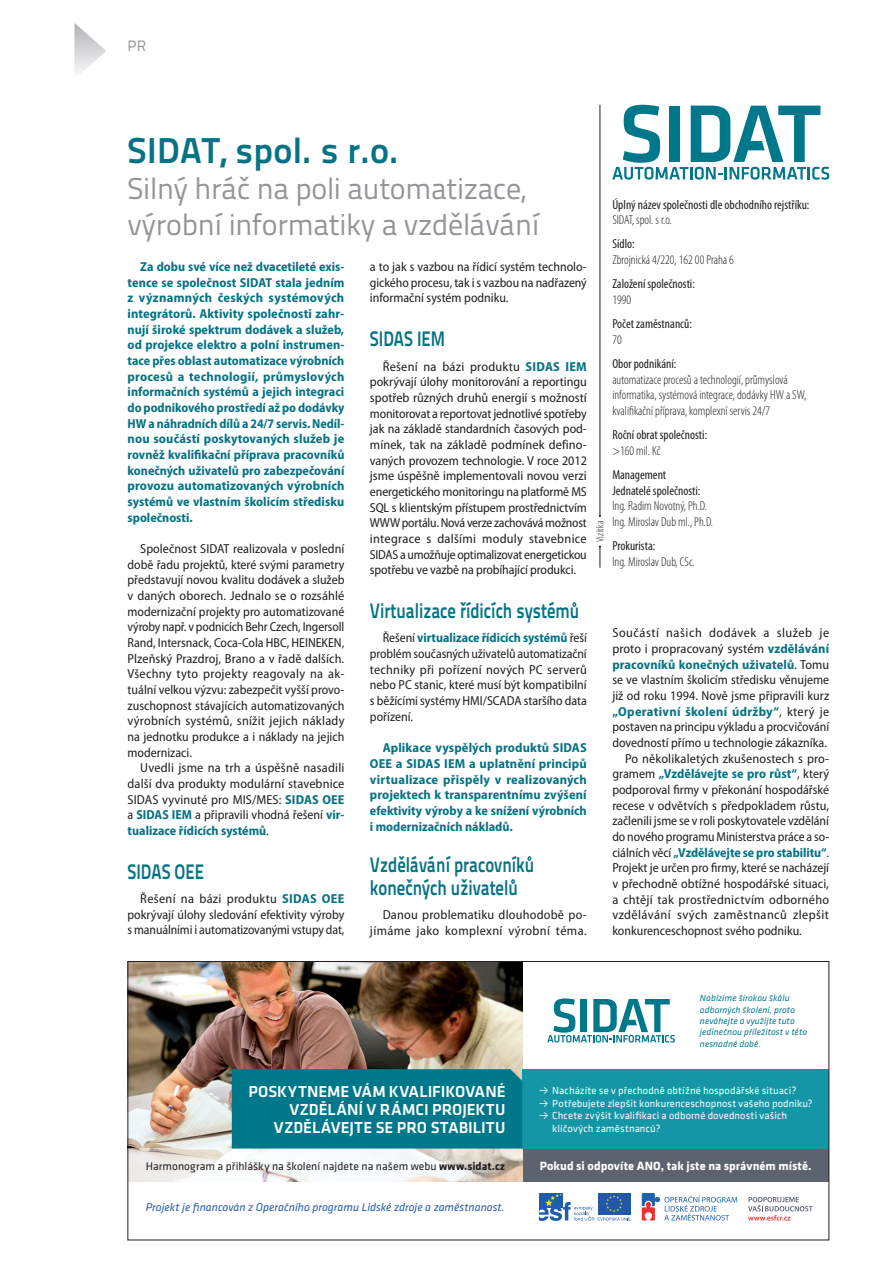
<style>
.page{position:relative;width:893px;height:1263px;background:#fff}
.page>*{position:absolute;margin:0;border:0;box-sizing:border-box;transform-origin:0 0}
.t1{font:700 36px "Titillium Text 22 L";letter-spacing:.01em;color:#067384}
.t2{font:30px/36px "Titillium Text 22 L";letter-spacing:-.01em;color:#939598}
.t3{font:700 21px/22.5px "Titillium Text 22 L";color:#067384;scale:.8 1}
.t4{font:500 16.5px/17.7px "Klavika";color:#fff;text-align:right}
.t5{font:15px "Titillium Text 22 L";color:#939598}
.t6{font:semi-condensed 13.05px/15.6px "Myriad Pro";color:#231f20;text-align:justify}
.t7{font:700 semi-condensed 13.05px/15.6px "Myriad Pro";color:#067384;text-align:justify}
.t8{font:300 condensed 13.05px/15.6px "Myriad Pro";color:#231f20}
.t9{font:condensed 13.05px/15.6px "Myriad Pro";color:#231f20}
.t10{font:semi-condensed 13.05px "Myriad Pro";letter-spacing:.02em;color:#231f20}
.t11{font:700 semi-condensed 13.05px "Myriad Pro";letter-spacing:.02em;color:#067384}
.t12{font:semi-condensed 13.05px "Myriad Pro";letter-spacing:.03em;color:#231f20}
.t13{font:semi-condensed 13.05px "Myriad Pro";letter-spacing:.04em;color:#231f20}
.t14{font:700 12.3px "Klavika";letter-spacing:.005em;color:#fff}
.t15{font:italic 11.7px "Klavika";color:#2258a7}
.t16{font:11.55px "Klavika";color:#231f20}
.t17{font:10.65px/12.8px "Klavika";letter-spacing:.01em;color:#fff}
.t18{font:300 condensed 10.5px "Myriad Pro";letter-spacing:.02em;color:#231f20}
.t19{font:italic 9.45px/11.2px "Klavika";letter-spacing:.005em;color:#00788b}
.s1{font-weight:700;color:#067384}
.s2{font-weight:400;color:#231f20}
.s3{font-weight:700}
</style>
<div class="page">
<hr style="left:600px;top:105px;width:1px;height:463px;background:#231f20">
<div style="left:592px;top:516px;width:15px;height:31px;background:#fff"></div>
<svg style="left:612px;top:105px;width:217px;height:75px"></svg>
<svg style="left:74px;top:23px;width:32px;height:50px"></svg>
<div style="left:522px;top:1148px;width:307px;height:34px;background:#5c636e"></div>
<img style="left:130px;top:963px;width:392px;height:219px">
<div style="left:522px;top:1069px;width:307px;height:79px;background:#1596a6"></div>
<div style="left:232px;top:1069px;width:290px;height:79px;background:#00788b"></div>
<svg style="left:547px;top:998px;width:128px;height:44px"></svg>
<svg style="left:642px;top:1193px;width:95px;height:27px"></svg>
<div style="left:598px;top:1193px;width:32px;height:22px;background:#2258a7"></div>
<svg style="left:748px;top:1197px;width:65px;height:23px"></svg>
<div style="left:539px;top:1193px;width:24px;height:14px;background:#1f5cab"></div>
<svg style="left:539px;top:1194px;width:91px;height:27px"></svg>
<p class="t5" style="left:128px;top:35px;width:20px">PR</p>
<h1 class="t1" style="left:128px;top:123px;width:272px">SIDAT, spol. s r.o.</h1>
<h2 class="t2" style="left:128px;top:169px;width:413px">Silný hráč na poli automatizace, výrobní informatiky a vzdělávání</h2>
<p class="t7" style="left:128px;top:259px;width:218px;text-indent:13px">Za dobu své více než dvacetileté exis&shy;tence se společnost SIDAT stala jedním z významných českých systémových integrátorů. Aktivity společnosti zahr&shy;nují široké spektrum dodávek a služeb, od projekce elektro a polní instrumen&shy;tace přes oblast automatizace výrobních procesů a technologií, průmyslových informačních systémů a jejich integraci do podnikového prostředí až po dodávky HW a náhradních dílů a 24/7 servis. Nedíl&shy;nou součástí poskytovaných služeb je rovněž kvalifikační příprava pracovníků konečných uživatelů pro zabezpečování provozu automatizovaných výrobních systémů ve vlastním školicím středisku společnosti.</p>
<p class="t6" style="left:128px;top:541px;width:218px;text-indent:13px">Společnost SIDAT realizovala v poslední době řadu projektů, které svými parametry představují novou kvalitu dodávek a služeb v daných oborech. Jednalo se o rozsáhlé modernizační projekty pro automatizované výroby např. v podnicích Behr Czech, Ingersoll Rand, Intersnack, Coca-Cola HBC, HEINEKEN, Plzeňský Prazdroj, Brano a v řadě dalších.<br>Všechny tyto projekty reagovaly na ak&shy;tuální velkou výzvu: zabezpečit vyšší provo&shy;zuschopnost stávajících automatizovaných výrobních systémů, snížit jejich náklady na jednotku produkce a i náklady na jejich modernizaci.</p>
<p class="t6" style="left:128px;top:760px;width:218px;text-indent:13px">Uvedli jsme na trh a úspěšně nasadili další dva produkty modulární stavebnice SIDAS vyvinuté pro MIS/MES: <span class="s1">SIDAS OEE </span>a <span class="s1">SIDAS IEM</span> a připravili vhodná řešení <span class="s1">vir&shy;tualizace řídicích systémů</span>.</p>
<h3 class="t3" style="left:128px;top:859px;width:97px">SIDAS OEE</h3>
<p class="t6" style="left:128px;top:891px;width:218px;text-indent:13px">Řešení na bázi produktu <span class="s1">SIDAS OEE </span>pokrývají úlohy sledování efektivity výroby s manuálními i automatizovanými vstupy dat,</p>
<p class="t6" style="left:370px;top:259px;width:218px">a to jak s vazbou na řídicí systém technolo&shy;gického procesu, tak i s vazbou na nadřazený informační systém podniku.</p>
<h3 class="t3" style="left:370px;top:327px;width:95px">SIDAS IEM</h3>
<p class="t6" style="left:370px;top:359px;width:218px;text-indent:13px">Řešení na bázi produktu <span class="s1">SIDAS IEM </span>pokrývají úlohy monitorování a reportingu spotřeb různých druhů energií s možností monitorovat a reportovat jednotlivé spotřeby jak na základě standardních časových pod&shy;mínek, tak na základě podmínek defino&shy;vaných provozem technologie. V roce 2012 jsme úspěšně implementovali novou verzi energetického monitoringu na platformě MS SQL s klientským přístupem prostřednictvím WWW portálu. Nová verze zachovává možnost integrace s dalšími moduly stavebnice SIDAS a umožňuje optimalizovat energetickou spotřebu ve vazbě na probíhající produkci.</p>
<h3 class="t3" style="left:370px;top:598px;width:263px">Virtualizace řídicích systémů</h3>
<p class="t6" style="left:370px;top:630px;width:218px;text-indent:13px">Řešení <span class="s1">virtualizace řídicích systémů</span> řeší problém současných uživatelů automatizační techniky při pořízení nových PC serverů nebo PC stanic, které musí být kompatibilní s běžícími systémy HMI/SCADA staršího data pořízení.</p>
<p class="t7" style="left:370px;top:740px;width:218px;text-indent:13px">Aplikace vyspělých produktů SIDAS OEE a SIDAS IEM a uplatnění principů virtualizace přispěly v realizovaných projektech k transparentnímu zvýšení efektivity výroby a ke snížení výrobních i modernizačních nákladů.</p>
<h3 class="t3" style="left:370px;top:852px;width:207px">Vzdělávání pracovníků konečných uživatelů</h3>
<p class="t6" style="left:370px;top:907px;width:218px;text-align:right">Danou problematiku dlouhodobě po&shy;jímáme jako komplexní výrobní téma.</p>
<p class="t18" style="left:594px;top:542px;width:22px;rotate:-90deg">Vizitka</p>
<p class="t9" style="left:612px;top:196px;width:199px">Úplný název společnosti dle obchodního rejstříku:</p>
<p class="t8" style="left:612px;top:212px;width:61px">SIDAT, spol. s r.o.</p>
<p class="t9" style="left:612px;top:236px;width:24px">Sídlo:</p>
<p class="t8" style="left:612px;top:252px;width:123px">Zbrojnická 4/220, 162 00 Praha 6</p>
<p class="t9" style="left:612px;top:276px;width:84px">Založení společnosti:</p>
<p class="t8" style="left:612px;top:292px;width:20px">1990</p>
<p class="t9" style="left:612px;top:316px;width:81px">Počet zaměstnanců:</p>
<p class="t8" style="left:612px;top:332px;width:11px">70</p>
<p class="t9" style="left:612px;top:356px;width:66px">Obor podnikání:</p>
<p class="t8" style="left:612px;top:372px;width:195px">automatizace procesů a technologií, průmyslová informatika, systémová integrace, dodávky HW aSW, kvalifikační příprava, komplexní servis 24/7</p>
<p class="t9" style="left:612px;top:427px;width:96px">Roční obrat společnosti:</p>
<p class="t8" style="left:612px;top:443px;width:50px">&gt;160 mil. Kč</p>
<p class="t9" style="left:612px;top:467px;width:90px">Management<br>Jednatelé společnosti:</p>
<p class="t8" style="left:612px;top:498px;width:102px">Ing. Radim Novotný, Ph.D.<br>Ing. Miroslav Dub ml., Ph.D.</p>
<p class="t9" style="left:612px;top:538px;width:44px">Prokurista:</p>
<p class="t8" style="left:612px;top:554px;width:84px">Ing. Miroslav Dub, CSc.</p>
<p class="t13" style="left:612px;top:626px;width:218px">Součástí našich dodávek a služeb je</p>
<p class="t6" style="left:612px;top:641px;width:218px">proto i propracovaný systém <span class="s1">vzdělávání</span></p>
<p class="t7" style="left:612px;top:657px;width:219px">pracovníků konečných uživatelů<span class="s2">. Tomu</span></p>
<p class="t6" style="left:612px;top:672px;width:218px">se ve vlastním školicím středisku věnujeme</p>
<p class="t6" style="left:612px;top:688px;width:218px">již od roku 1994. Nově jsme připravili kurz</p>
<p class="t11" style="left:612px;top:704px;width:218px">„Operativní školení údržby“<span class="s2">, který je</span></p>
<p class="t6" style="left:612px;top:719px;width:218px">postaven na principu výkladu a procvičování</p>
<p class="t6" style="left:612px;top:735px;width:216px">dovedností přímo u technologie zákazníka.</p>
<p class="t6" style="left:625px;top:751px;width:206px">Po několikaletých zkušenostech s pro-</p>
<p class="t7" style="left:612px;top:766px;width:218px"><span class="s2">gramem</span> „Vzdělávejte se pro růst“<span class="s2">, který</span></p>
<p class="t6" style="left:612px;top:782px;width:218px">podporoval firmy v překonání hospodářské</p>
<p class="t6" style="left:612px;top:798px;width:218px">recese v odvětvích s předpokladem růstu,</p>
<p class="t6" style="left:612px;top:813px;width:218px">začlenili jsme se v roli poskytovatele vzdělání</p>
<p class="t6" style="left:612px;top:829px;width:218px">do nového programu Ministerstva práce a so-</p>
<p class="t7" style="left:612px;top:845px;width:218px"><span class="s2">ciálních věcí</span> „Vzdělávejte se pro stabilitu“<span class="s2">.</span></p>
<p class="t6" style="left:612px;top:860px;width:218px">Projekt je určen pro firmy, které se nacházejí</p>
<p class="t6" style="left:612px;top:876px;width:218px">v přechodně obtížné hospodářské situaci,</p>
<p class="t10" style="left:612px;top:892px;width:218px">a chtějí tak prostřednictvím odborného</p>
<p class="t12" style="left:612px;top:908px;width:218px">vzdělávání svých zaměstnanců zlepšit</p>
<p class="t6" style="left:612px;top:923px;width:191px">konkurenceschopnost svého podniku.</p>
<p class="t19" style="left:700px;top:993px;width:109px">Nabízíme širokou škálu odborných školení, proto neváhejte a využijte tuto jedinečnou příležitost v této nesnadné době.</p>
<p class="t4" style="left:248px;top:1083px;width:259px">POSKYTNEME VÁM KVALIFIKOVANÉ<br>VZDĚLÁNÍ V RÁMCI PROJEKTU<br>VZDĚLÁVEJTE SE PRO STABILITU</p>
<p class="t17" style="left:552px;top:1084px;width:262px">Nacházíte se v přechodně obtížné hospodářské situaci?<br>Potřebujete zlepšit konkurenceschopnost vašeho podniku?<br>Chcete zvýšit kvalifikaci a odborné dovednosti vašich klíčových zaměstnanců?</p>
<p class="t14" style="left:540px;top:1159px;width:273px">Pokud si odpovíte ANO, tak jste na správném místě.</p>
<p class="t15" style="left:146px;top:1201px;width:360px">Projekt je financován z Operačního programu Lidské zdroje a zaměstnanost.</p>
<p class="t16" style="left:146px;top:1159px;width:361px">Harmonogram a přihlášky na školení najdete na našem webu <span class="s3">www.sidat.cz</span></p>
</div>
